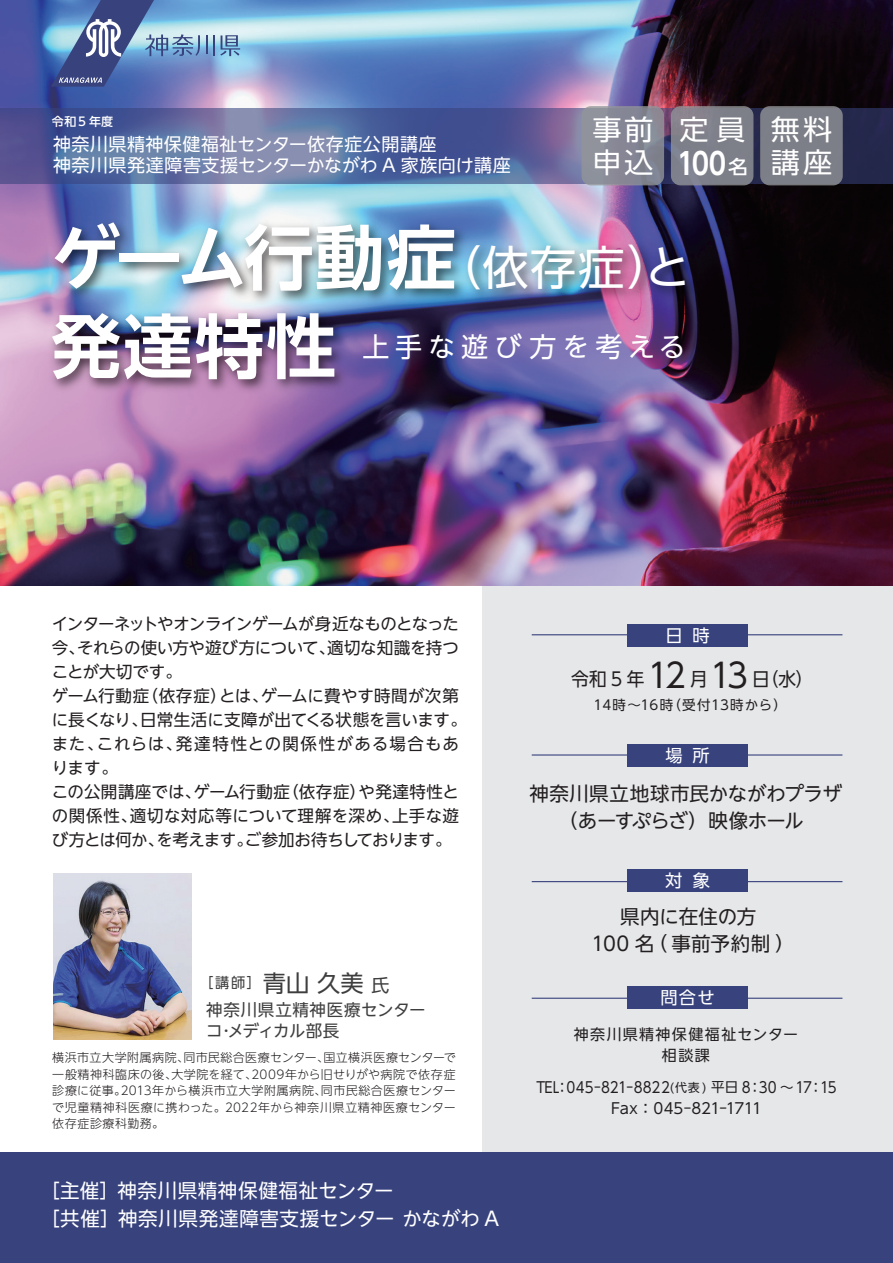
<style>
.page{position:relative;width:893px;height:1263px;background:#fff}
.page>*{position:absolute;margin:0;border:0;box-sizing:border-box;transform-origin:0 0}
.t1{font:700 69.9px/88.5px "UD Shin Go NT Pr 6 De";letter-spacing:.015em;color:#fff}
.t2{font:700 30px "UD Shin Go NT Pr 6 De";color:#fff;scale:.88 1}
.t3{font:28.05px/33.2px "UD Shin Go NT Pr 6";letter-spacing:.095em;color:#fff;scale:1.04 1}
.t4{font:27.75px "UD Shin Go NT Pr 6";color:#fff;scale:1.04 1}
.t5{font:27px "UD Shin Go NT Pr 6";letter-spacing:.22em;color:#fff}
.t6{font:19.5px/27px "UD Shin Go NT Pr 6";letter-spacing:-.01em;color:#231f20;text-align:center}
.t7{font:19.5px/28.5px "UD Shin Go NT Pr 6";letter-spacing:.025em;color:#fff}
.t8{font:18.6px "UD Shin Go NT Pr 6";color:#231f20;scale:.95 1}
.t9{font:18px/21px "UD Shin Go NT Pr 6";letter-spacing:.025em;color:#fff}
.t10{font:17.25px "UD Shin Go NT Pr 6";letter-spacing:.565em;color:#fff}
.t11{font:16.5px/24px "UD Shin Go NT Pr 6";color:#231f20}
.t12{font:16.5px/21px "UD Shin Go NT Pr 6";letter-spacing:.03em;color:#3e3e3f}
.t13{font:15px/21px "UD Shin Go NT Pr 6";letter-spacing:-.015em;color:#231f20;text-align:center;scale:.9 1}
.t14{font:15px/21px "UD Shin Go NT Pr 6";letter-spacing:.09em;color:#231f20;text-align:center}
.t15{font:14.4px "UD Shin Go NT Pr 6";color:#3e3e3f}
.t16{font:13.5px "UD Shin Go NT Pr 6";letter-spacing:.07em;color:#231f20}
.t17{font:300 12px/16.5px "UD Shin Go NT Pr 6";letter-spacing:.04em;color:#231f20;text-align:justify}
.t18{font:500 12px "UD Shin Go NT Pr 6";color:#fff}
.s1{font-family:"UD Shin Go NT Pr 6";font-weight:500;font-size:18.9px}
.s2{font-family:"UD Shin Go NT Pr 6";font-weight:400;font-size:46.65px}
.s3{font-size:23.25px}
.s4{font-size:17.85px}
.s5{font-size:33.45px}
.s6{font-size:12px}
.s7{font-size:13.5px}
</style>
<div class="page">
<div style="left:483px;top:581px;width:410px;height:682px;background:#e6e7e9"></div>
<img style="left:0;top:0;width:893px;height:586px">
<div style="left:0;top:1152px;width:893px;height:111px;background:#38437d"></div>
<svg style="left:0;top:108px;width:893px;height:75px;background:#576396"></svg>
<img style="left:53px;top:873px;width:138px;height:167px">
<svg style="left:206px;top:36px;width:2px;height:18px"></svg>
<hr style="left:213px;top:35px;width:2px;height:21px;background:#38437d">
<svg style="left:220px;top:35px;width:20px;height:21px"></svg>
<svg style="left:51px;top:0;width:149px;height:87px;background:#6988b7"></svg>
<hr style="left:532px;top:634px;width:310px;height:1px;background:#38437d">
<div style="left:627px;top:624px;width:121px;height:23px;background:#38437d"></div>
<hr style="left:532px;top:754px;width:310px;height:1px;background:#38437d">
<div style="left:627px;top:744px;width:121px;height:23px;background:#38437d"></div>
<hr style="left:532px;top:881px;width:310px;height:1px;background:#38437d">
<div style="left:627px;top:869px;width:121px;height:23px;background:#38437d"></div>
<hr style="left:532px;top:998px;width:310px;height:1px;background:#38437d">
<div style="left:627px;top:986px;width:121px;height:22px;background:#38437d"></div>
<div style="left:760px;top:106px;width:83px;height:79px;background:#7c7f88;border-radius:10px"></div>
<div style="left:671px;top:106px;width:82px;height:79px;background:linear-gradient(to right,#83838f,#7b7e87);border-radius:10px"></div>
<div style="left:581px;top:106px;width:83px;height:79px;background:linear-gradient(to right,#90929d,#808190);border-radius:10px"></div>
<img style="left:42px;top:213px;width:668px;height:204px">
<p class="t18" style="left:52px;top:111px;width:63px">令和5 年度</p>
<p class="t9" style="left:53px;top:133px;width:459px">神奈川県精神保健福祉センター依存症公開講座<br>神奈川県発達障害支援センターかながわ A 家族向け講座</p>
<h3 class="t3" style="left:593px;top:112px;width:60px">事前申込</h3>
<h3 class="t4" style="left:679px;top:107px;width:65px">定員</h3>
<h2 class="t2" style="left:677px;top:139px;width:82px">100<span class="s1">名</span></h2>
<h1 class="t1" style="left:51px;top:211px;width:642px">ゲーム行動症<span class="s2">（依存症)と</span>発達特性</h1>
<h3 class="t5" style="left:363px;top:325px;width:324px">上手な遊び方を考える</h3>
<h3 class="t3" style="left:771px;top:112px;width:61px">無料講座</h3>
<p class="t11" style="left:52px;top:611px;width:417px">インターネットやオンラインゲームが身近なものとなった今、それらの使い方や遊び方について、適切な知識を持つことが大切です。<br>ゲーム行動症（依存症）とは、ゲームに費やす時間が次第に長くなり、日常生活に支障が出てくる状態を言います。また、これらは、発達特性との関係性がある場合もあります。<br>この公開講座では、ゲーム行動症（依存症）や発達特性との関係性、適切な対応等について理解を深め、上手な遊び方とは何か、を考えます。ご参加お待ちしております。</p>
<p class="t15" style="left:199px;top:971px;width:192px">［講師］<span class="s3">青山 久美</span> <span class="s4">氏</span></p>
<p class="t12" style="left:206px;top:999px;width:221px">神奈川県立精神医療センターコ･メディカル部長</p>
<p class="t17" style="left:52px;top:1049px;width:405px">横浜市立大学附属病院、同市民総合医療センター、国立横浜医療センターで一般精神科臨床の後、大学院を経て、2009年から旧せりがや病院で依存症診療に従事。2013年から横浜市立大学附属病院、同市民総合医療センターで児童精神科医療に携わった。2022年から神奈川県立精神医療センター依存症診療科勤務。</p>
<p class="t7" style="left:40px;top:1175px;width:460px">［主催］神奈川県精神保健福祉センター<br>［共催］神奈川県発達障害支援センター かながわ A</p>
<p class="t10" style="left:665px;top:621px;width:46px">日時</p>
<p class="t8" style="left:571px;top:664px;width:257px">令和 5 年 <span class="s5">12</span> 月<span class="s5">13</span> 日（水）</p>
<p class="t16" style="left:594px;top:694px;width:195px">14時～16時（受付13時から）</p>
<p class="t10" style="left:665px;top:741px;width:46px">場所</p>
<p class="t6" style="left:529px;top:780px;width:314px">神奈川県立地球市民かながわプラザ（あーすぷらざ）映像ホール</p>
<p class="t10" style="left:665px;top:866px;width:46px">対象</p>
<p class="t6" style="left:591px;top:902px;width:195px">県内に在住の方<br>100 名 ( 事前予約制 )</p>
<p class="t10" style="left:660px;top:983px;width:56px">問合せ</p>
<p class="t14" style="left:574px;top:1023px;width:226px">神奈川県精神保健福祉センター相談課</p>
<p class="t13" style="left:536px;top:1076px;width:335px">TEL：045-821-8822<span class="s6">(代表 )</span> <span class="s7">平日</span> 8：30 ～17：15<br>Fax：045-821-1711</p>
</div>
